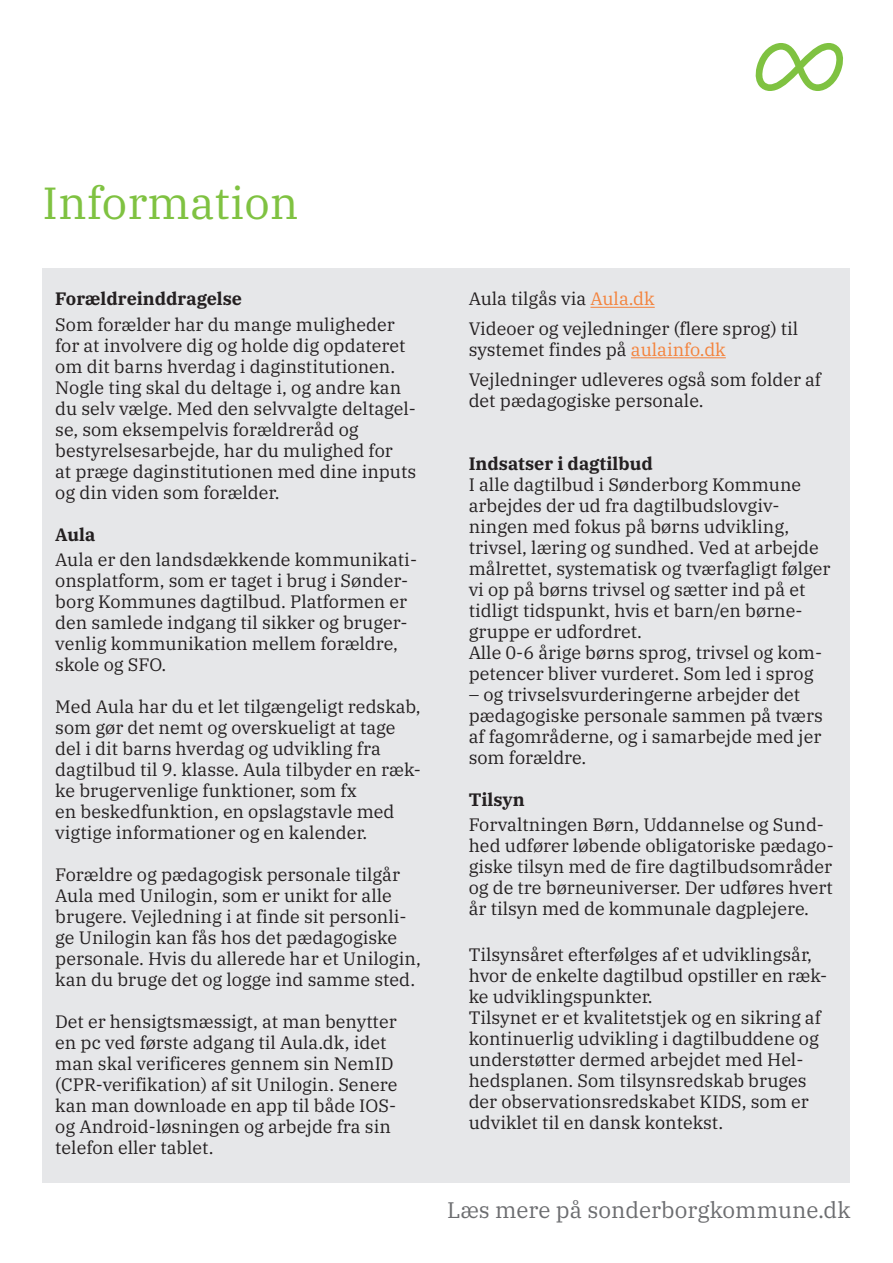
<style>
.page{position:relative;width:893px;height:1263px;background:#fff}
.page>*{position:absolute;margin:0;border:0;box-sizing:border-box;transform-origin:0 0}
.Rubrik{font:45px "IBM Plex Serif";color:#7fc241}
.Footer_-_højrestille{font:22.5px "IBM Plex Serif";color:#6c6d70}
.Brødtekst{font:18px/21px "IBM Plex Serif";color:#231f20}
.Fed_brødtekst{font:700 18px "IBM Plex Serif";color:#231f20}
.s1{color:#f4823b}
</style>
<div class="page">
<div style="left:43px;top:268px;width:807px;height:914px;background:#e6e7e9"></div>
<hr style="left:590px;top:307px;width:65px;height:1px;background:#f4823b">
<hr style="left:631px;top:357px;width:95px;height:1px;background:#f4823b">
<svg style="left:756px;top:43px;width:87px;height:48px"></svg>
<h2 class="Rubrik" style="left:43px;top:168px;width:257px">Information</h2>
<p class="Fed_brødtekst" style="left:55px;top:285px;width:188px">Forældreinddragelse</p>
<p class="Brødtekst" style="left:55px;top:312px;width:341px">Som forælder har du mange muligheder</p>
<p class="Brødtekst" style="left:55px;top:333px;width:362px">for at involvere dig og holde dig opdateret om dit barns hverdag i daginstitutionen.<br>Nogle ting skal du deltage i, og andre kan du selv vælge. Med den selvvalgte deltagel&shy;se, som eksempelvis forældreråd og</p>
<p class="Brødtekst" style="left:55px;top:438px;width:339px">bestyrelsesarbejde, har du mulighed for</p>
<p class="Brødtekst" style="left:55px;top:459px;width:362px">at præge daginstitutionen med dine inputs og din viden som forælder.</p>
<p class="Fed_brødtekst" style="left:55px;top:520px;width:42px">Aula</p>
<p class="Brødtekst" style="left:55px;top:548px;width:363px">Aula er den landsdækkende kommunikati&shy;onsplatform, som er taget i brug i Sønder&shy;borg Kommunes dagtilbud. Platformen er den samlede indgang til sikker og bruger&shy;venlig kommunikation mellem forældre, skole og SFO.</p>
<p class="Brødtekst" style="left:55px;top:695px;width:367px">Med Aula har du et let tilgængeligt redskab, som gør det nemt og overskueligt at tage del i dit barns hverdag og udvikling fra</p>
<p class="Brødtekst" style="left:55px;top:758px;width:367px">dagtilbud til 9. klasse. Aula tilbyder en ræk&shy;ke brugervenlige funktioner, som fx</p>
<p class="Brødtekst" style="left:55px;top:800px;width:341px">en beskedfunktion, en opslagstavle med vigtige informationer og en kalender.</p>
<p class="Brødtekst" style="left:55px;top:863px;width:367px">Forældre og pædagogisk personale tilgår Aula med Unilogin, som er unikt for alle brugere. Vejledning i at finde sit personli&shy;ge Unilogin kan fås hos det pædagogiske personale. Hvis du allerede har et Unilogin, kan du bruge det og logge ind samme sted.</p>
<p class="Brødtekst" style="left:55px;top:1010px;width:344px">Det er hensigtsmæssigt, at man benytter en pc ved første adgang til Aula.dk, idet man skal verificeres gennem sin NemID (CPR-verifikation) af sit Unilogin. Senere kan man downloade en app til både IOS-</p>
<p class="Brødtekst" style="left:55px;top:1115px;width:337px">og Android-løsningen og arbejde fra sin</p>
<p class="Brødtekst" style="left:55px;top:1136px;width:160px">telefon eller tablet.</p>
<p class="Brødtekst" style="left:469px;top:287px;width:188px">Aula tilgås via <span class="s1">Aula.dk</span></p>
<p class="Brødtekst" style="left:469px;top:317px;width:331px">Videoer og vejledninger (flere sprog) til</p>
<p class="Brødtekst" style="left:469px;top:338px;width:259px">systemet findes på <span class="s1">aulainfo.dk</span></p>
<p class="Brødtekst" style="left:469px;top:367px;width:354px">Vejledninger udleveres også som folder af det pædagogiske personale.</p>
<p class="Fed_brødtekst" style="left:469px;top:449px;width:186px">Indsatser i dagtilbud</p>
<p class="Brødtekst" style="left:469px;top:472px;width:334px">I alle dagtilbud i Sønderborg Kommune</p>
<p class="Brødtekst" style="left:469px;top:493px;width:312px">arbejdes der ud fra dagtilbudslovgiv-</p>
<p class="Brødtekst" style="left:469px;top:514px;width:322px">ningen med fokus på børns udvikling,</p>
<p class="Brødtekst" style="left:469px;top:535px;width:363px">trivsel, læring og sundhed. Ved at arbejde målrettet, systematisk og tværfagligt følger vi op på børns trivsel og sætter ind på et tidligt tidspunkt, hvis et barn/en børne&shy;gruppe er udfordret.</p>
<p class="Brødtekst" style="left:469px;top:640px;width:355px">Alle 0-6 årige børns sprog, trivsel og kom&shy;petencer bliver vurderet. Som led i sprog</p>
<p class="Brødtekst" style="left:469px;top:682px;width:356px">– og trivselsvurderingerne arbejder det pædagogiske personale sammen på tværs af fagområderne, og i samarbejde med jer som forældre.</p>
<p class="Fed_brødtekst" style="left:469px;top:785px;width:58px">Tilsyn</p>
<p class="Brødtekst" style="left:469px;top:812px;width:367px">Forvaltningen Børn, Uddannelse og Sund&shy;hed udfører løbende obligatoriske pædago&shy;giske tilsyn med de fire dagtilbudsområder og de tre børneuniverser. Der udføres hvert år tilsyn med de kommunale dagplejere.</p>
<p class="Brødtekst" style="left:469px;top:943px;width:360px">Tilsynsåret efterfølges af et udviklingsår, hvor de enkelte dagtilbud opstiller en ræk&shy;ke udviklingspunkter.</p>
<p class="Brødtekst" style="left:469px;top:1006px;width:354px">Tilsynet er et kvalitetstjek og en sikring af kontinuerlig udvikling i dagtilbuddene og understøtter dermed arbejdet med Hel&shy;hedsplanen. Som tilsynsredskab bruges der observationsredskabet KIDS, som er udviklet til en dansk kontekst.</p>
<p class="Footer_-_højrestille" style="left:447px;top:1193px;width:405px">Læs mere på sonderborgkommune.dk</p>
</div>
